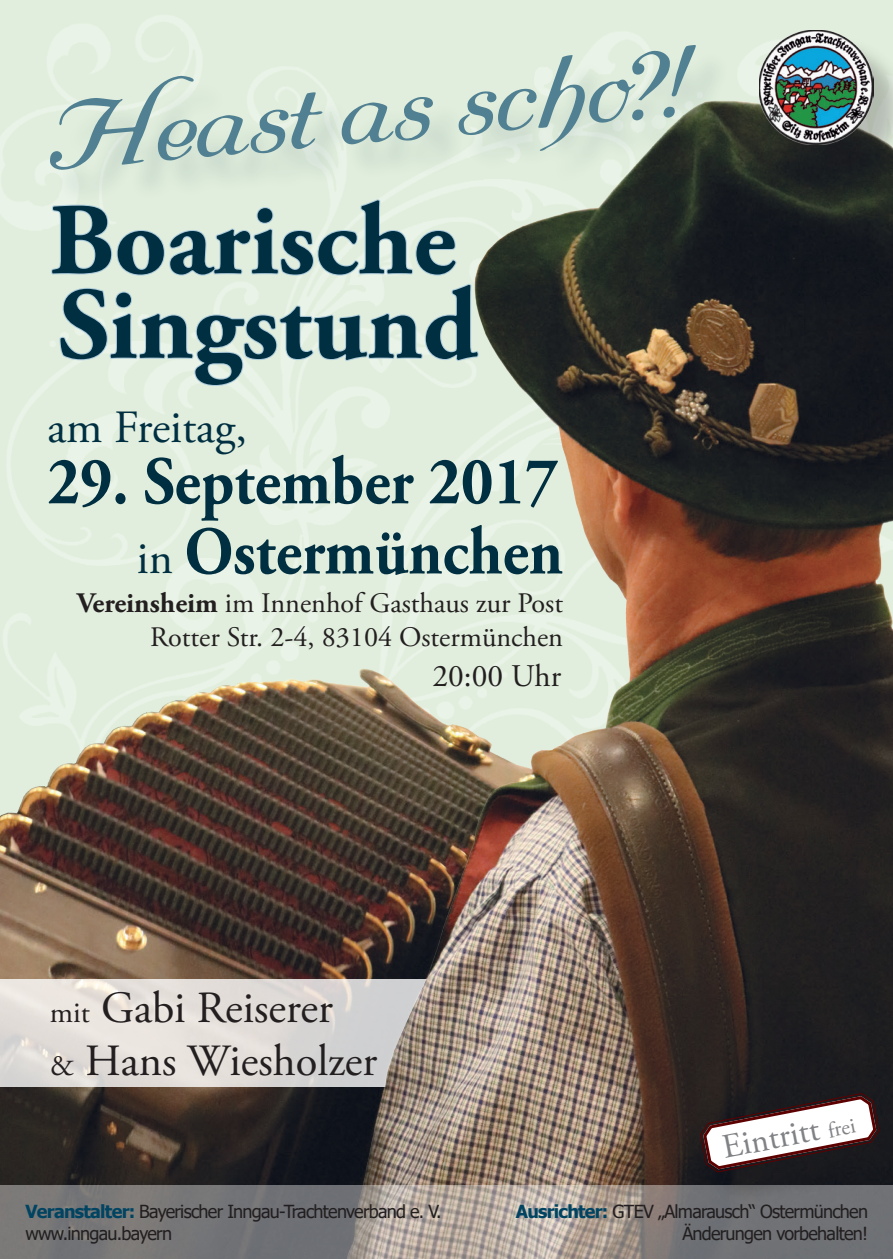
<style>
.page{position:relative;width:893px;height:1259px;background:#fff}
.page>*{position:absolute;margin:0;border:0;box-sizing:border-box;transform-origin:0 0}
.t1{font:105.9px "Rundkursiv";color:#508091}
.t2{font:700 101.7px "Adobe Garamond Pro";color:#002f41}
.Besonderheiten{font:700 67.8px "Adobe Garamond Pro";color:#002f41;scale:.92 1}
.Besonderheiten-2{font:46.2px "Adobe Garamond Pro";color:#002f41}
.t3{font:44.4px "Adobe Garamond Pro";color:#231f20}
.t4{font:34.2px "Adobe Garamond Pro";color:#808285}
.t5{font:31.5px "Adobe Garamond Pro";color:#231f20}
.t6{font:28.2px/33.9px "Adobe Garamond Pro";color:#231f20;text-align:right}
.t7{font:18px "Tahoma";letter-spacing:-.04em;color:#231f20}
.s1{font-weight:400;font-size:46.2px}
.s2{font-weight:700}
.s3{font-size:29.7px}
.s4{font-size:21.9px}
.s5{font-weight:700;color:#004462}
</style>
<div class="page">
<img style="left:0;top:204px;width:340px;height:981px">
<svg style="left:0;top:979px;width:340px;height:107px;background:#e2ddd9"></svg>
<img style="left:340px;top:0;width:553px;height:1185px">
<svg style="left:0;top:1185px;width:893px;height:74px;background:#8a8684"></svg>
<div style="left:56px;top:50px;width:675px;height:156px;background:#002f41;opacity:.15"></div>
<div style="left:706px;top:1098px;width:187px;height:110px;background:#231f20;opacity:.25"></div>
<svg style="left:699px;top:1092px;width:181px;height:81px"></svg>
<div style="left:764px;top:36px;width:129px;height:145px;background:#231f20;opacity:.25"></div>
<img style="left:759px;top:30px;width:114px;height:115px">
<svg style="left:50px;top:121px;width:407px;height:156px;background:#dae9db"></svg>
<svg style="left:58px;top:283px;width:420px;height:104px;background:#ddebde"></svg>
<p class="t1" style="left:38px;top:82px;width:638px;rotate:-5deg">Heast as scho?!</p>
<p class="t2" style="left:49px;top:182px;width:408px">Boarische</p>
<p class="t2" style="left:58px;top:266px;width:421px">Singstund</p>
<p class="Besonderheiten-2" style="left:48px;top:399px;width:201px">am Freitag,</p>
<p class="Besonderheiten" style="left:48px;top:442px;width:557px">29. September 2017</p>
<p class="Besonderheiten" style="left:137px;top:512px;width:465px"><span class="s1">in</span> Ostermünchen</p>
<p class="t6" style="left:77px;top:587px;width:487px"><span class="s2">Vereinsheim</span> im Innenhof Gasthaus zur Post<br>Rotter Str. 2-4, 83104 Ostermünchen</p>
<p class="t5" style="left:432px;top:657px;width:130px">20:00 Uhr</p>
<p class="t3" style="left:50px;top:981px;width:285px"><span class="s3">mit</span> Gabi Reiserer</p>
<p class="t3" style="left:50px;top:1034px;width:329px"><span class="s3">&amp;</span> Hans Wiesholzer</p>
<p class="t4" style="left:719px;top:1127px;width:136px;rotate:-11deg">Eintritt <span class="s4">frei</span></p>
<p class="t7" style="left:26px;top:1199px;width:418px"><span class="s5">Veranstalter:</span> Bayerischer Inngau-Trachtenverband e. V.</p>
<p class="t7" style="left:516px;top:1199px;width:354px"><span class="s5">Ausrichter:</span> GTEV „Almarausch“ Ostermünchen</p>
<p class="t7" style="left:26px;top:1221px;width:148px">www.inngau.bayern</p>
<p class="t7" style="left:682px;top:1221px;width:187px">Änderungen vorbehalten!</p>
</div>
